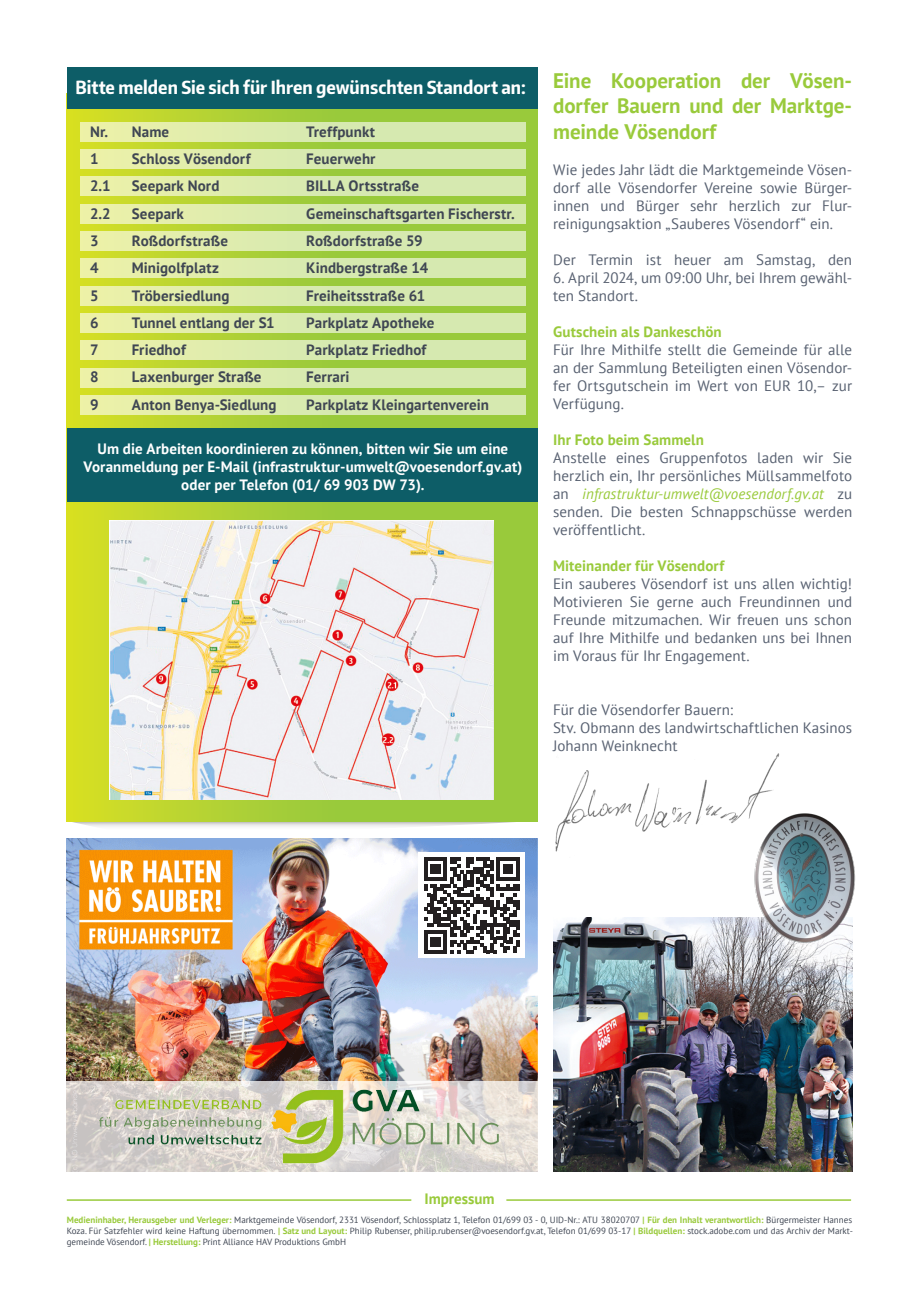
<style>
.page{position:relative;width:919px;height:1289px;background:#fff}
.page>*{position:absolute;margin:0;border:0;box-sizing:border-box;transform-origin:0 0}
.Artikel_-_Standard_kein_Raster{font:700 21px/25.2px "PT Sans";letter-spacing:-.005em;color:#99ca3b;text-align:justify}
.Infokasten_-_Header{font:700 18px "Encode Sans Condensed";color:#fff}
.Artikel_-_Standard_kein_Raster-2{font:15px/18px "PT Sans";letter-spacing:.005em;color:#586171;text-align:justify}
.Standortaufzählung{font:700 15px "PT Sans";letter-spacing:.005em;color:#3f4653}
.Artikel_-_Standard_kein_Raster-3{font:700 15px/18px "PT Sans";letter-spacing:.005em;color:#fff;text-align:center}
.Artikel_-_Standard_kein_Raster-4{font:700 15px "PT Sans";letter-spacing:.005em;color:#99ca3b}
.Impressum_6pt{font:9px/10.8px "PT Sans";color:#3f4653;text-align:justify}
.s1{font-style:italic;color:#99ca3b}
.s2{font-weight:700;color:#99ca3b}
</style>
<div class="page">
<hr style="left:67px;top:1199px;width:344px;height:1px;background:#99ca3b">
<hr style="left:506px;top:1199px;width:345px;height:1px;background:#99ca3b">
<svg style="left:67px;top:821px;width:470px;height:6px"></svg>
<svg style="left:67px;top:108px;width:470px;height:713px"></svg>
<div style="left:67px;top:429px;width:470px;height:73px;background:#0d5d67"></div>
<div style="left:67px;top:67px;width:470px;height:41px;background:#0d5d67"></div>
<div style="left:80px;top:122px;width:445px;height:19px;background:linear-gradient(to right,#e9f0aa,#d0e7b2)"></div>
<div style="left:80px;top:149px;width:445px;height:20px;background:linear-gradient(to right,#e9f0aa,#d0e7b2)"></div>
<div style="left:80px;top:176px;width:445px;height:20px;background:linear-gradient(to right,#e9f0aa,#d0e7b2)"></div>
<div style="left:80px;top:204px;width:445px;height:19px;background:linear-gradient(to right,#e9f0aa,#d0e7b2)"></div>
<div style="left:80px;top:231px;width:445px;height:20px;background:linear-gradient(to right,#e9f0aa,#d0e7b2)"></div>
<div style="left:80px;top:258px;width:445px;height:20px;background:linear-gradient(to right,#e9f0aa,#d0e7b2)"></div>
<div style="left:80px;top:286px;width:445px;height:19px;background:linear-gradient(to right,#e9f0aa,#d0e7b2)"></div>
<div style="left:80px;top:313px;width:445px;height:20px;background:linear-gradient(to right,#e9f0aa,#d0e7b2)"></div>
<div style="left:80px;top:340px;width:445px;height:20px;background:linear-gradient(to right,#e9f0aa,#d0e7b2)"></div>
<div style="left:80px;top:368px;width:445px;height:19px;background:linear-gradient(to right,#e9f0aa,#d0e7b2)"></div>
<div style="left:80px;top:395px;width:445px;height:20px;background:linear-gradient(to right,#e9f0aa,#d0e7b2)"></div>
<img style="left:109px;top:520px;width:384px;height:279px">
<img style="left:67px;top:838px;width:470px;height:243px">
<svg style="left:66px;top:1081px;width:472px;height:91px"></svg>
<img style="left:553px;top:917px;width:299px;height:254px">
<img style="left:746px;top:813px;width:110px;height:131px">
<img style="left:555px;top:753px;width:232px;height:104px">
<div style="left:418px;top:851px;width:106px;height:106px;background:#fff"></div>
<svg style="left:424px;top:857px;width:95px;height:96px"></svg>
<img style="left:90px;top:1081px;width:418px;height:90px">
<p class="Infokasten_-_Header" style="left:75px;top:75px;width:452px">Bitte melden Sie sich für Ihren gewünschten Standort an:</p>
<p class="Artikel_-_Standard_kein_Raster" style="left:553px;top:68px;width:300px">Eine Kooperation der Vösen&shy;dorfer Bauern und der Marktge&shy;meinde Vösendorf</p>
<p class="Artikel_-_Standard_kein_Raster-2" style="left:553px;top:160px;width:300px">Wie jedes Jahr lädt die Marktgemeinde Vösen&shy;dorf alle Vösendorfer Vereine sowie Bürger&shy;innen und Bürger sehr herzlich zur Flur&shy;reinigungsaktion „Sauberes Vösendorf“ ein.</p>
<p class="Artikel_-_Standard_kein_Raster-2" style="left:553px;top:250px;width:300px">Der Termin ist heuer am Samstag, den</p>
<p class="Artikel_-_Standard_kein_Raster-2" style="left:553px;top:268px;width:300px">6. April 2024, um 09:00 Uhr, bei Ihrem gewähl&shy;ten Standort.</p>
<p class="Artikel_-_Standard_kein_Raster-4" style="left:553px;top:321px;width:170px">Gutschein als Dankeschön</p>
<p class="Artikel_-_Standard_kein_Raster-2" style="left:553px;top:340px;width:300px">Für Ihre Mithilfe stellt die Gemeinde für alle an der Sammlung Beteiligten einen Vösendor&shy;fer Ortsgutschein im Wert von EUR 10,– zur Verfügung.</p>
<p class="Artikel_-_Standard_kein_Raster-4" style="left:553px;top:429px;width:152px">Ihr Foto beim Sammeln</p>
<p class="Artikel_-_Standard_kein_Raster-2" style="left:553px;top:448px;width:300px">Anstelle eines Gruppenfotos laden wir Sie herzlich ein, Ihr persönliches Müllsammelfoto an <span class="s1">infrastruktur-umwelt@voesendorf.gv.at</span> zu senden. Die besten Schnappschüsse werden veröffentlicht.</p>
<p class="Artikel_-_Standard_kein_Raster-4" style="left:553px;top:555px;width:172px">Miteinander für Vösendorf</p>
<p class="Artikel_-_Standard_kein_Raster-2" style="left:553px;top:574px;width:300px">Ein sauberes Vösendorf ist uns allen wichtig!<br>Motivieren Sie gerne auch Freundinnen und Freunde mitzumachen. Wir freuen uns schon auf Ihre Mithilfe und bedanken uns bei Ihnen im Voraus für Ihr Engagement.</p>
<p class="Standortaufzählung" style="left:90px;top:122px;width:20px">Nr.</p>
<p class="Standortaufzählung" style="left:132px;top:122px;width:39px">Name</p>
<p class="Standortaufzählung" style="left:306px;top:122px;width:70px">Treffpunkt</p>
<p class="Standortaufzählung" style="left:90px;top:149px;width:10px">1</p>
<p class="Standortaufzählung" style="left:132px;top:149px;width:120px">Schloss Vösendorf</p>
<p class="Standortaufzählung" style="left:306px;top:149px;width:71px">Feuerwehr</p>
<p class="Standortaufzählung" style="left:90px;top:176px;width:22px">2.1</p>
<p class="Standortaufzählung" style="left:132px;top:176px;width:89px">Seepark Nord</p>
<p class="Standortaufzählung" style="left:306px;top:176px;width:114px">BILLA Ortsstraße</p>
<p class="Standortaufzählung" style="left:90px;top:203px;width:22px">2.2</p>
<p class="Standortaufzählung" style="left:132px;top:203px;width:54px">Seepark</p>
<p class="Standortaufzählung" style="left:306px;top:203px;width:210px">Gemeinschaftsgarten Fischerstr.</p>
<p class="Standortaufzählung" style="left:90px;top:231px;width:10px">3</p>
<p class="Standortaufzählung" style="left:132px;top:231px;width:98px">Roßdorfstraße</p>
<p class="Standortaufzählung" style="left:306px;top:231px;width:118px">Roßdorfstraße 59</p>
<p class="Standortaufzählung" style="left:90px;top:258px;width:10px">4</p>
<p class="Standortaufzählung" style="left:132px;top:258px;width:88px">Minigolfplatz</p>
<p class="Standortaufzählung" style="left:306px;top:258px;width:123px">Kindbergstraße 14</p>
<p class="Standortaufzählung" style="left:90px;top:285px;width:10px">5</p>
<p class="Standortaufzählung" style="left:132px;top:285px;width:99px">Tröbersiedlung</p>
<p class="Standortaufzählung" style="left:306px;top:285px;width:120px">Freiheitsstraße 61</p>
<p class="Standortaufzählung" style="left:90px;top:313px;width:10px">6</p>
<p class="Standortaufzählung" style="left:132px;top:313px;width:144px">Tunnel entlang der S1</p>
<p class="Standortaufzählung" style="left:306px;top:313px;width:129px">Parkplatz Apotheke</p>
<p class="Standortaufzählung" style="left:90px;top:340px;width:10px">7</p>
<p class="Standortaufzählung" style="left:132px;top:340px;width:56px">Friedhof</p>
<p class="Standortaufzählung" style="left:306px;top:340px;width:121px">Parkplatz Friedhof</p>
<p class="Standortaufzählung" style="left:90px;top:367px;width:10px">8</p>
<p class="Standortaufzählung" style="left:132px;top:367px;width:131px">Laxenburger Straße</p>
<p class="Standortaufzählung" style="left:306px;top:367px;width:45px">Ferrari</p>
<p class="Standortaufzählung" style="left:90px;top:394px;width:10px">9</p>
<p class="Standortaufzählung" style="left:132px;top:394px;width:146px">Anton Benya-Siedlung</p>
<p class="Standortaufzählung" style="left:306px;top:394px;width:184px">Parkplatz Kleingartenverein</p>
<p class="Artikel_-_Standard_kein_Raster-3" style="left:84px;top:439px;width:440px">Um die Arbeiten koordinieren zu können, bitten wir Sie um eine<br>Voranmeldung per E-Mail (infrastruktur-umwelt@voesendorf.gv.at) oder per Telefon (01/ 69 903 DW 73).</p>
<p class="Artikel_-_Standard_kein_Raster-2" style="left:553px;top:700px;width:181px">Für die Vösendorfer Bauern:</p>
<p class="Artikel_-_Standard_kein_Raster-2" style="left:553px;top:718px;width:300px">Stv. Obmann des landwirtschaftlichen Kasinos</p>
<p class="Artikel_-_Standard_kein_Raster-2" style="left:553px;top:736px;width:126px">Johann Weinknecht</p>
<p class="Artikel_-_Standard_kein_Raster-4" style="left:424px;top:1188px;width:72px">Impressum</p>
<p class="Impressum_6pt" style="left:67px;top:1214px;width:787px"><span class="s2">Medieninhaber, Herausgeber und Verleger:</span> Marktgemeinde Vösendorf, 2331 Vösendorf, Schlossplatz 1, Telefon 01/699 03 - 0, UID-Nr.: ATU 38020707 <span class="s2">| Für den Inhalt verantwortlich:</span> Bürgermeister Hannes Koza. Für Satzfehler wird keine Haftung übernommen. <span class="s2">| Satz und Layout:</span> Philip Rubenser, philip.rubenser@voesendorf.gv.at, Telefon 01/699 03-17 <span class="s2">| Bildquellen:</span> stock.adobe.com und das Archiv der Markt&shy;gemeinde Vösendorf. <span class="s2">| Herstellung:</span> Print Alliance HAV Produktions GmbH</p>
</div>
